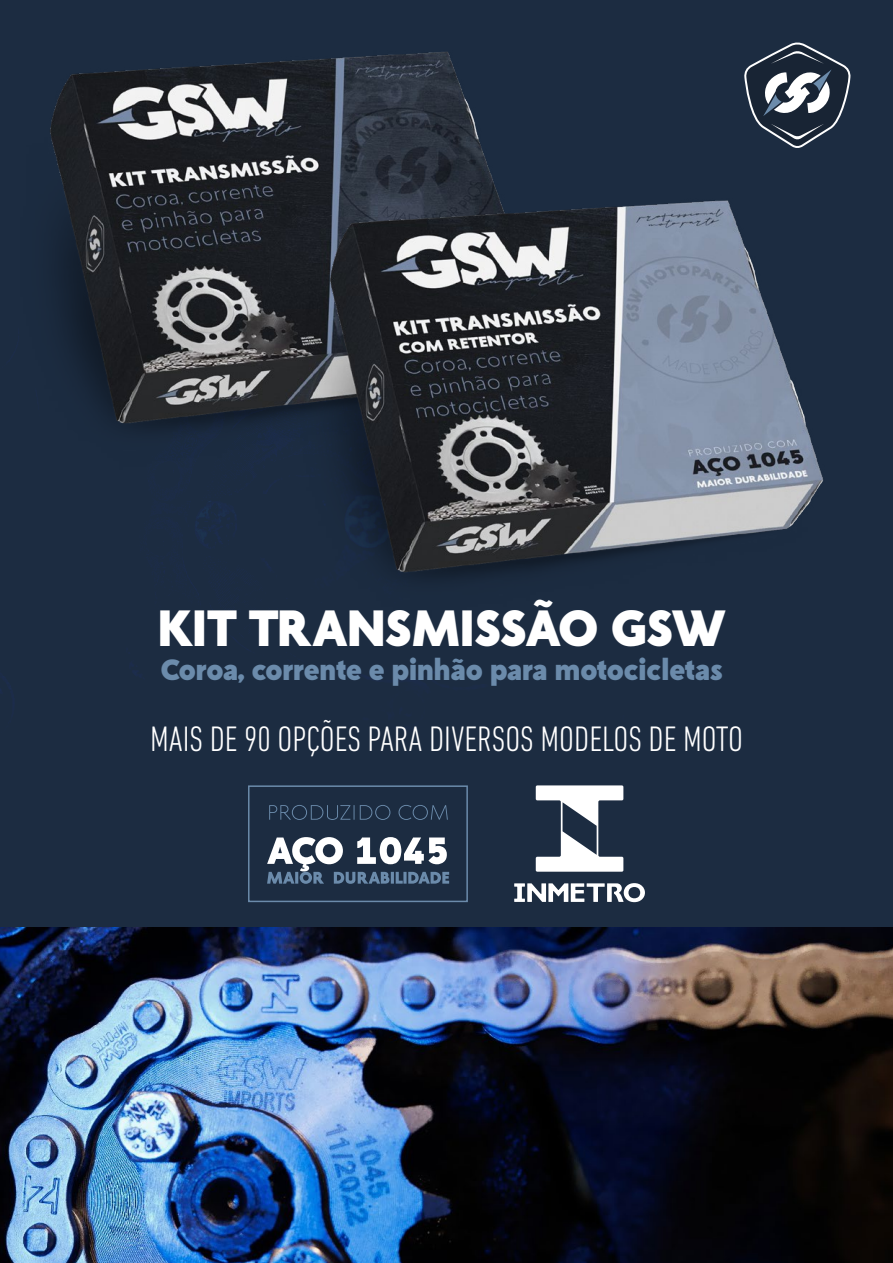
<style>
.page{position:relative;width:893px;height:1263px;background:#fff}
.page>*{position:absolute;margin:0;border:0;box-sizing:border-box;transform-origin:0 0}
.t1{font:800 49.5px "Creo";letter-spacing:-.01em;color:#fff}
.t2{font:300 condensed 36px "DIN Next LT Pro";color:#fff}
.t3{font:800 28.5px "Creo";color:#6b8bab}
</style>
<div class="page">
<div style="left:0;top:0;width:893px;height:927px;background:#1c2c41"></div>
<img style="left:0;top:927px;width:893px;height:336px">
<svg style="left:267px;top:837px;width:182px;height:47px"></svg>
<svg style="left:269px;top:805px;width:179px;height:15px;background:#293b52"></svg>
<svg style="left:514px;top:883px;width:131px;height:19px"></svg>
<svg style="left:536px;top:785px;width:87px;height:87px"></svg>
<img style="left:21px;top:0;width:571px;height:523px">
<img style="left:301px;top:100px;width:571px;height:572px">
<svg style="left:743px;top:40px;width:108px;height:110px;background:#444f5e"></svg>
<div style="left:248px;top:785px;width:220px;height:117px;border:2px solid #6b8bab"></div>
<p class="t1" style="left:158px;top:598px;width:569px">KIT TRANSMISSÃO GSW</p>
<p class="t3" style="left:161px;top:653px;width:564px">Coroa, corrente e pinhão para motocicletas</p>
<p class="t2" style="left:150px;top:718px;width:594px">MAIS DE 90 OPÇÕES PARA DIVERSOS MODELOS DE MOTO</p>
</div>
